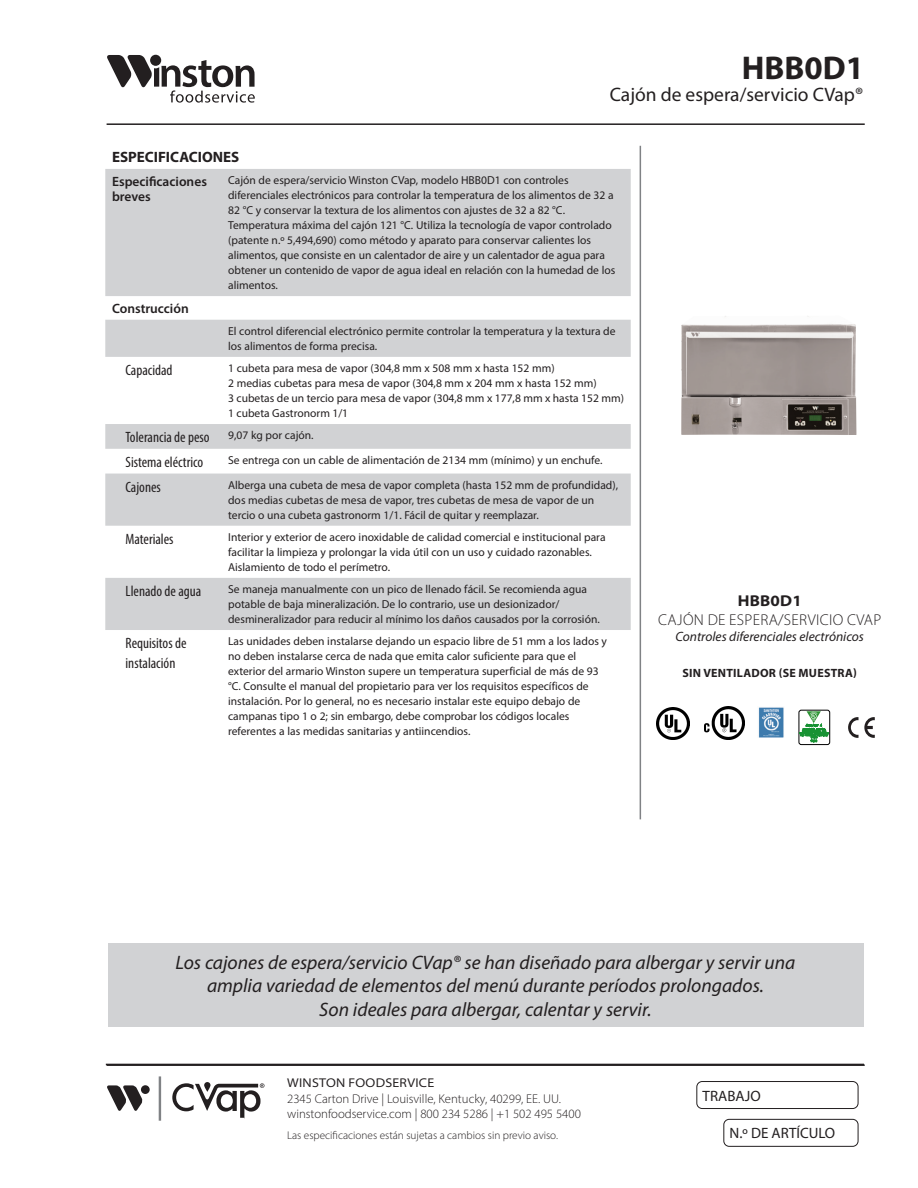
<style>
.page{position:relative;width:918px;height:1188px;background:#fff}
.page>*{position:absolute;margin:0;border:0;box-sizing:border-box;transform-origin:0 0}
.Product_Type{font:700 33px "Myriad Pro";color:#231f20}
.Front_-__features__p{font:italic 19.5px/23.4px "Myriad Pro";color:#231f20;text-align:center}
.Product_Type_Descrip{font:19.5px "Myriad Pro";color:#231f20}
.t1{font:300 15.75px "Myriad Pro";letter-spacing:.02em;color:#231f20}
.t2{font:700 semi-expanded 15.75px "Myriad Pro";letter-spacing:.01em;color:#231f20}
.t3{font:condensed 15px/19.5px "Myriad Pro";color:#231f20}
.t4{font:15px "Myriad Pro";color:#231f20}
.t5{font:700 15px "Myriad Pro";color:#231f20}
.t6{font:600 13.5px/15px "Myriad Pro";color:#231f20}
.t7{font:italic 13.5px "Myriad Pro";color:#231f20}
.t8{font:300 12.75px/15.3px "Myriad Pro";color:#231f20}
.t9{font:semi-expanded 12.75px "Myriad Pro";letter-spacing:.02em;color:#231f20}
.t10{font:700 12px "Myriad Pro";letter-spacing:.02em;color:#231f20}
.Front_-__features__p-2{font:11.55px/15px "Myriad Pro";color:#231f20}
.t11{font:300 11.25px "Myriad Pro";color:#231f20}
</style>
<div class="page">
<svg style="left:107px;top:55px;width:148px;height:48px"></svg>
<hr style="left:107px;top:123px;width:758px;height:2px;background:#231f20">
<hr style="left:107px;top:1064px;width:758px;height:2px;background:#231f20">
<svg style="left:172px;top:1083px;width:92px;height:35px"></svg>
<div style="left:141px;top:1085px;width:9px;height:9px;background:#231f20;border-radius:50%"></div>
<svg style="left:107px;top:1085px;width:36px;height:26px"></svg>
<hr style="left:159px;top:1076px;width:2px;height:45px;background:#808285">
<hr style="left:640px;top:146px;width:1px;height:673px;background:#808285">
<div style="left:723px;top:1119px;width:135px;height:28px;border:1px solid #231f20;border-radius:5px"></div>
<div style="left:696px;top:1081px;width:162px;height:28px;border:1px solid #231f20;border-radius:5px"></div>
<img style="left:681px;top:316px;width:175px;height:119px">
<hr style="left:106px;top:1064px;width:758px;height:1px;background:#231f20">
<svg style="left:105px;top:169px;width:526px;height:461px;fill:#d1d2d4"></svg>
<div style="left:108px;top:943px;width:756px;height:84px;background:#d1d2d4"></div>
<img style="left:657px;top:707px;width:32px;height:33px">
<img style="left:704px;top:707px;width:40px;height:33px">
<div style="left:799px;top:710px;width:31px;height:35px;border:1px solid #000;border-radius:2px"></div>
<svg style="left:800px;top:711px;width:29px;height:32px"></svg>
<img style="left:758px;top:707px;width:26px;height:31px">
<svg style="left:848px;top:717px;width:27px;height:21px"></svg>
<p class="Product_Type" style="left:742px;top:46px;width:124px">HBB0D1</p>
<p class="Product_Type_Descrip" style="left:610px;top:83px;width:255px">Cajón de espera/servicio CVap®</p>
<p class="t5" style="left:112px;top:147px;width:129px">ESPECIFICACIONES</p>
<p class="t6" style="left:112px;top:173px;width:96px">Especificaciones breves</p>
<p class="Front_-__features__p-2" style="left:228px;top:173px;width:389px">Cajón de espera/servicio Winston CVap, modelo HBB0D1 con controles diferenciales electrónicos para controlar la temperatura de los alimentos de 32 a 82 °C y conservar la textura de los alimentos con ajustes de 32 a 82 °C.<br>Temperatura máxima del cajón 121 °C. Utiliza la tecnología de vapor controlado (patente n.º 5,494,690) como método y aparato para conservar calientes los alimentos, que consiste en un calentador de aire y un calentador de agua para obtener un contenido de vapor de agua ideal en relación con la humedad de los alimentos.</p>
<p class="t6" style="left:112px;top:301px;width:78px">Construcción</p>
<p class="Front_-__features__p-2" style="left:228px;top:324px;width:389px">El control diferencial electrónico permite controlar la temperatura y la textura de los alimentos de forma precisa.</p>
<p class="t3" style="left:126px;top:360px;width:49px">Capacidad</p>
<p class="Front_-__features__p-2" style="left:228px;top:361px;width:328px">1 cubeta para mesa de vapor (304,8 mm x 508 mm x hasta 152 mm)</p>
<p class="Front_-__features__p-2" style="left:228px;top:376px;width:370px">2 medias cubetas para mesa de vapor (304,8 mm x 204 mm x hasta 152 mm)</p>
<p class="Front_-__features__p-2" style="left:228px;top:391px;width:397px">3 cubetas de un tercio para mesa de vapor (304,8 mm x 177,8 mm x hasta 152 mm)</p>
<p class="Front_-__features__p-2" style="left:228px;top:406px;width:122px">1 cubeta Gastronorm 1/1</p>
<p class="t3" style="left:126px;top:427px;width:86px">Tolerancia de peso</p>
<p class="Front_-__features__p-2" style="left:228px;top:428px;width:87px">9,07 kg por cajón.</p>
<p class="t3" style="left:126px;top:452px;width:79px">Sistema eléctrico</p>
<p class="Front_-__features__p-2" style="left:228px;top:453px;width:376px">Se entrega con un cable de alimentación de 2134 mm (mínimo) y un enchufe.</p>
<p class="t3" style="left:126px;top:477px;width:37px">Cajones</p>
<p class="Front_-__features__p-2" style="left:228px;top:477px;width:391px">Alberga una cubeta de mesa de vapor completa (hasta 152 mm de profundidad), dos medias cubetas de mesa de vapor, tres cubetas de mesa de vapor de un tercio o una cubeta gastronorm 1/1. Fácil de quitar y reemplazar.</p>
<p class="t3" style="left:126px;top:529px;width:50px">Materiales</p>
<p class="Front_-__features__p-2" style="left:228px;top:530px;width:379px">Interior y exterior de acero inoxidable de calidad comercial e institucional para facilitar la limpieza y prolongar la vida útil con un uso y cuidado razonables.<br>Aislamiento de todo el perímetro.</p>
<p class="t3" style="left:126px;top:581px;width:77px">Llenado de agua</p>
<p class="Front_-__features__p-2" style="left:228px;top:582px;width:373px">Se maneja manualmente con un pico de llenado fácil. Se recomienda agua potable de baja mineralización. De lo contrario, use un desionizador/ desmineralizador para reducir al mínimo los daños causados por la corrosión.</p>
<p class="t3" style="left:126px;top:633px;width:62px">Requisitos de instalación</p>
<p class="Front_-__features__p-2" style="left:228px;top:634px;width:380px">Las unidades deben instalarse dejando un espacio libre de 51 mm a los lados y no deben instalarse cerca de nada que emita calor suficiente para que el exterior del armario Winston supere un temperatura superficial de más de 93 °C. Consulte el manual del propietario para ver los requisitos específicos de instalación. Por lo general, no es necesario instalar este equipo debajo de campanas tipo 1 o 2; sin embargo, debe comprobar los códigos locales referentes a las medidas sanitarias y antiincendios.</p>
<p class="t2" style="left:738px;top:590px;width:66px">HBB0D1</p>
<p class="t1" style="left:658px;top:610px;width:225px">CAJÓN DE ESPERA/SERVICIO CVAP</p>
<p class="t7" style="left:675px;top:628px;width:190px">Controles diferenciales electrónicos</p>
<p class="t10" style="left:683px;top:665px;width:176px">SIN VENTILADOR (SE MUESTRA)</p>
<p class="Front_-__features__p" style="left:176px;top:950px;width:621px">Los cajones de espera/servicio CVap® se han diseñado para albergar y servir una amplia variedad de elementos del menú durante períodos prolongados.</p>
<p class="Front_-__features__p" style="left:319px;top:997px;width:334px">Son ideales para albergar, calentar y servir.</p>
<p class="t9" style="left:287px;top:1075px;width:149px">WINSTON FOODSERVICE</p>
<p class="t8" style="left:287px;top:1091px;width:295px">2345 Carton Drive | Louisville, Kentucky, 40299, EE. UU. winstonfoodservice.com | 800 234 5286 | +1 502 495 5400</p>
<p class="t11" style="left:287px;top:1129px;width:272px">Las especificaciones están sujetas a cambios sin previo aviso.</p>
<p class="t4" style="left:730px;top:1124px;width:107px">N.º DE ARTÍCULO</p>
<p class="t4" style="left:703px;top:1086px;width:60px">TRABAJO</p>
</div>
